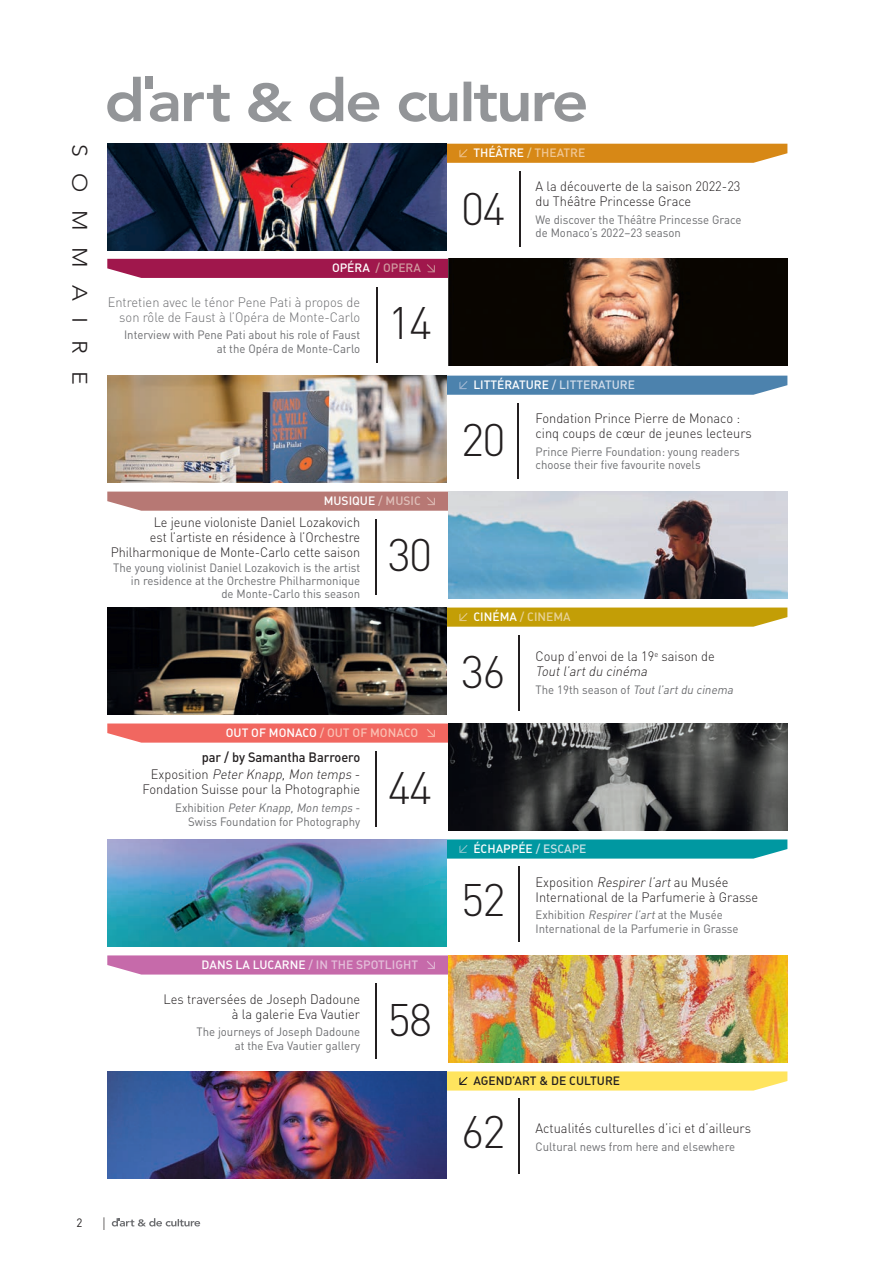
<style>
.page{position:relative;width:893px;height:1263px;background:#fff}
.page>*{position:absolute;margin:0;border:0;box-sizing:border-box;transform-origin:0 0}
.t1{font:300 45px "DIN";letter-spacing:-.04em;color:#231f20}
.t2{font:300 21px "Avenir";letter-spacing:.735em;color:#231f20;scale:1.1 1}
.t3{font:300 13.5px/15px "DIN";color:#231f20;scale:.95 1}
.t4{font:300 13.5px/14.7px "DIN";color:#231f20;text-align:right;scale:.94 1}
.t5{font:300 13.5px/15px "DIN";color:#6c6d70;text-align:right;scale:.95 1}
.t6{font:500 13.5px/17.1px "DIN";letter-spacing:-.005em;color:#231f20;text-align:right;scale:.95 1}
.t7{font:12px/13.5px "DIN";color:#6c6d70;text-align:right;scale:.95 1}
.t8{font:12px "DIN Medium Alternate";color:#fff}
.t9{font:italic 12px "DIN";color:#6c6d70;scale:.95 1}
.t10{font:12px "DIN Medium Alternate";color:#e4bfda}
.t11{font:12px "DIN Medium Alternate";color:#d1dcea}
.t12{font:12px "DIN Medium Alternate";color:#fac0b3}
.t13{font:12px "DIN Medium Alternate";color:#231f20}
.t14{font:12px "DIN Medium Alternate";color:#e7d298}
.t15{font:12px "DIN Medium Alternate";color:#d19aa0}
.t16{font:12px "DIN";color:#231f20;scale:.95 1}
.s1{color:#fff}
.s2{color:#dfc0ba}
.s3{font-weight:300}
.s4{font-weight:300;font-style:italic}
.s5{font-style:italic}
.s6{font-family:"Avenir";font-size:18px}
.s7{color:#e7d298}
.s8{color:#f0c896}
.s9{font-style:normal}
.s10{color:#c8e2e7}
</style>
<div class="page">
<svg style="left:112px;top:1218px;width:88px;height:9px"></svg>
<svg style="left:107px;top:77px;width:479px;height:45px"></svg>
<svg style="left:447px;top:144px;width:340px;height:19px;background:#d88c1e"></svg>
<svg style="left:447px;top:376px;width:340px;height:19px;background:#5386b0"></svg>
<svg style="left:447px;top:608px;width:340px;height:19px;background:#c5a210"></svg>
<svg style="left:447px;top:839px;width:340px;height:20px;background:#119ea7"></svg>
<svg style="left:447px;top:1071px;width:340px;height:20px;background:#fee568"></svg>
<svg style="left:107px;top:259px;width:341px;height:19px;background:#a21e51"></svg>
<svg style="left:107px;top:492px;width:341px;height:19px;background:#ba7d79"></svg>
<svg style="left:107px;top:724px;width:341px;height:19px;background:#f16e67"></svg>
<svg style="left:107px;top:955px;width:341px;height:20px;background:#c974af"></svg>
<img style="left:448px;top:259px;width:339px;height:106px">
<img style="left:107px;top:144px;width:340px;height:106px">
<img style="left:107px;top:376px;width:340px;height:106px">
<img style="left:448px;top:492px;width:339px;height:106px">
<img style="left:448px;top:724px;width:339px;height:106px">
<img style="left:448px;top:955px;width:339px;height:107px">
<img style="left:107px;top:608px;width:340px;height:106px">
<img style="left:107px;top:839px;width:340px;height:107px">
<img style="left:107px;top:1071px;width:340px;height:107px">
<hr style="left:519px;top:172px;width:1px;height:75px;background:#231f20">
<hr style="left:376px;top:287px;width:1px;height:75px;background:#231f20">
<hr style="left:518px;top:404px;width:1px;height:75px;background:#231f20">
<hr style="left:375px;top:519px;width:1px;height:76px;background:#231f20">
<hr style="left:519px;top:635px;width:1px;height:76px;background:#231f20">
<hr style="left:375px;top:751px;width:1px;height:76px;background:#231f20">
<hr style="left:375px;top:983px;width:1px;height:76px;background:#231f20">
<hr style="left:519px;top:867px;width:1px;height:75px;background:#231f20">
<hr style="left:519px;top:1099px;width:1px;height:75px;background:#231f20">
<h2 class="t2" style="left:94px;top:144px;width:220px;rotate:90deg">SOMMAIRE</h2>
<p class="t15" style="left:332px;top:264px;width:90px"><span class="s1">OPÉRA</span> / OPERA</p>
<p class="t5" style="left:108px;top:296px;width:267px">Entretien avec le ténor Pene Pati à propos de son rôle de Faust à l’Opéra de Monte-Carlo</p>
<p class="t7" style="left:124px;top:330px;width:250px">Interview with Pene Pati about his role of Faust at the Opéra de Monte-Carlo</p>
<h1 class="t1" style="left:388px;top:307px;width:46px">14</h1>
<p class="t8" style="left:324px;top:497px;width:99px">MUSIQUE <span class="s2">/ MUSIC</span></p>
<p class="t4" style="left:111px;top:517px;width:267px">Le jeune violoniste Daniel Lozakovich<br>est l’artiste en résidence à l’Orchestre<br>Philharmonique de Monte-Carlo cette saison</p>
<p class="t7" style="left:113px;top:562px;width:261px">The young violinist Daniel Lozakovich is the artist in residence at the Orchestre Philharmonique<br>de Monte-Carlo this season</p>
<h1 class="t1" style="left:388px;top:539px;width:46px">30</h1>
<p class="t12" style="left:226px;top:729px;width:194px"><span class="s1">OUT OF MONACO</span> / OUT OF MONACO</p>
<p class="t6" style="left:151px;top:750px;width:222px">par / by Samantha Barroero<br><span class="s3">E x p o s i t i o n</span> <span class="s4">Peter Knapp, Mon temps</span> <span class="s3">-</span></p>
<p class="t3" style="left:143px;top:784px;width:231px">Fondation Suisse pour la Photographie</p>
<p class="t7" style="left:175px;top:803px;width:196px">E x h i b i t i o n <span class="s5">Peter Knapp, Mon temps</span> -<br>Swiss Foundation for Photography</p>
<h1 class="t1" style="left:388px;top:771px;width:46px">44</h1>
<p class="t10" style="left:202px;top:960px;width:218px"><span class="s1">DANS LA LUCARNE</span> / IN THE SPOTLIGHT</p>
<p class="t3" style="left:163px;top:993px;width:209px;text-align:right">Les traversées de Joseph Dadoune à la galerie Eva Vautier</p>
<p class="t7" style="left:196px;top:1027px;width:174px">The journeys of Joseph Dadoune at the Eva Vautier gallery</p>
<h1 class="t1" style="left:388px;top:1003px;width:46px">58</h1>
<p class="t16" style="left:77px;top:1218px;width:31px">2 <span class="s6">I</span></p>
<p class="t8" style="left:473px;top:149px;width:113px">THÉÂTRE <span class="s7">/</span> <span class="s8">THEATRE</span></p>
<h1 class="t1" style="left:461px;top:193px;width:46px">04</h1>
<p class="t3" style="left:535px;top:180px;width:217px">A la découverte de la saison 2022-23 du Théâtre Princesse Grace</p>
<p class="t7" style="left:535px;top:214px;width:218px;text-align:left">We discover the Théâtre Princesse Grace de Monaco’s 2022–23 season</p>
<p class="t11" style="left:473px;top:381px;width:163px"><span class="s1">LITTÉRATURE</span> / LITTERATURE</p>
<h1 class="t1" style="left:461px;top:423px;width:46px">20</h1>
<p class="t3" style="left:535px;top:412px;width:229px">Fondation Prince Pierre de Monaco : cinq coups de cœur de jeunes lecteurs</p>
<p class="t7" style="left:535px;top:446px;width:216px;text-align:left">Prince Pierre Foundation: young readers choose their five favourite novels</p>
<p class="t14" style="left:473px;top:613px;width:99px"><span class="s1">CINÉMA</span> / CINEMA</p>
<h1 class="t1" style="left:461px;top:656px;width:46px">36</h1>
<p class="t3" style="left:535px;top:650px;width:190px">Coup d’envoi de la 19<sup>e</sup> saison de<br><span class="s5">Tout l’art du cinéma</span></p>
<p class="t9" style="left:535px;top:685px;width:211px"><span class="s9">T h e 1 9 t h s e a s o n o f</span> Tout l’art du cinema</p>
<p class="t8" style="left:473px;top:844px;width:115px">ÉCHAPPÉE <span class="s10">/ ESCAPE</span></p>
<h1 class="t1" style="left:461px;top:883px;width:46px">52</h1>
<p class="t3" style="left:535px;top:876px;width:236px">Exposition <span class="s5">Respirer l’art</span> au Musée<br>International de la Parfumerie à Grasse</p>
<p class="t7" style="left:535px;top:910px;width:215px;text-align:left">Exhibition <span class="s5">Respirer l’art</span> at the Musée<br>International de la Parfumerie in Grasse</p>
<p class="t13" style="left:473px;top:1076px;width:148px">AGEND’ART &amp; DE CULTURE</p>
<h1 class="t1" style="left:461px;top:1115px;width:46px">62</h1>
<p class="t3" style="left:535px;top:1122px;width:228px">Actualités culturelles d’ici et d’ailleurs</p>
<p class="t7" style="left:535px;top:1141px;width:212px">Cultural news from here and elsewhere</p>
</div>
